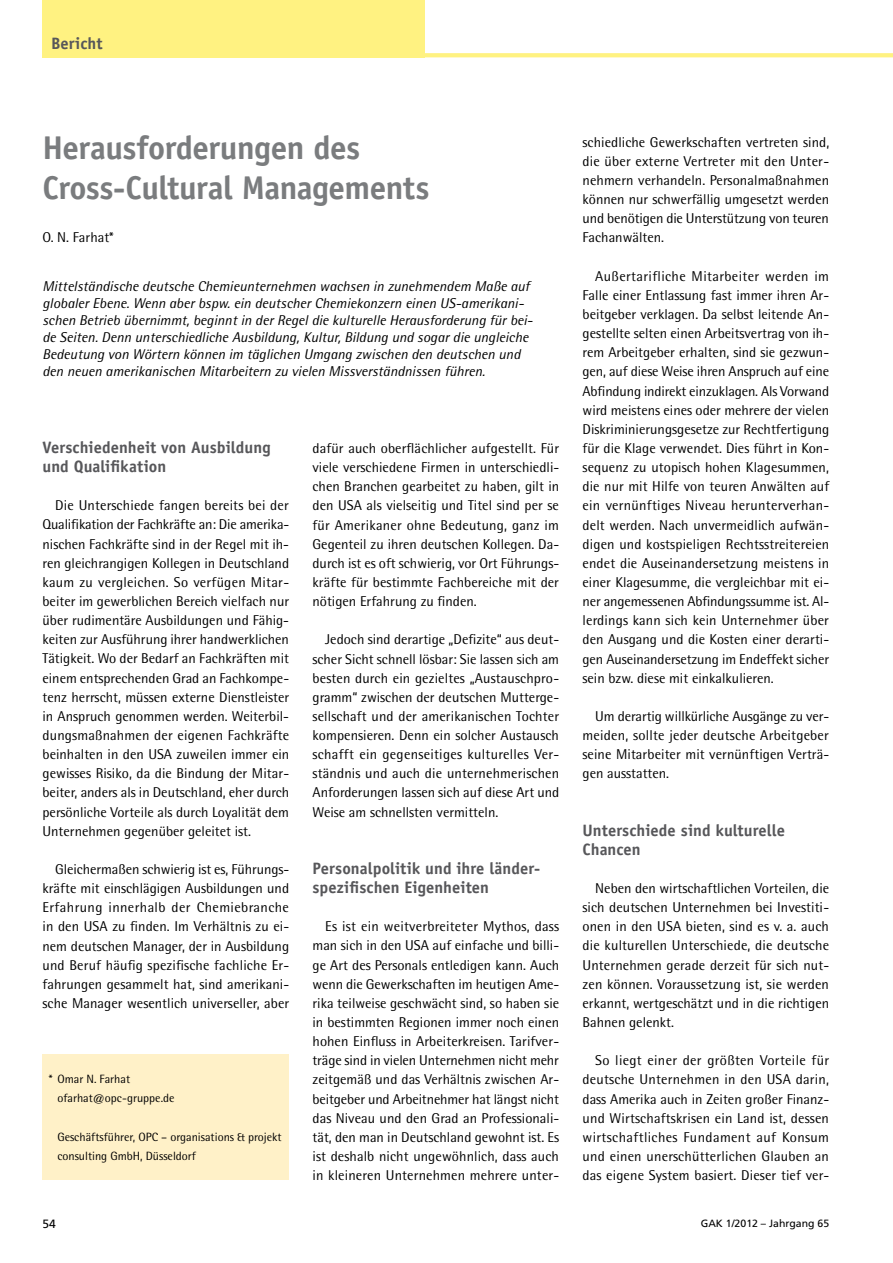
<style>
.page{position:relative;width:893px;height:1263px;background:#fff}
.page>*{position:absolute;margin:0;border:0;box-sizing:border-box;transform-origin:0 0}
.t1{font:700 33px/39.6px "Officina Sans";letter-spacing:-.015em;color:#7a7c7e}
.t2{font:700 16.5px/19.2px "Officina Sans";color:#57575a}
.t3{font:14.25px/19.2px "Rotis Semi Sans";color:#000;text-align:justify}
.t4{font:italic 14.25px/17.1px "Rotis Semi Sans";color:#000}
.t5{font:12px/19.2px "Rotis Semi Sans";color:#000}
.t6{font:12px "Frutiger";color:#000}
.t7{font:10.5px "Frutiger";color:#000}
</style>
<div class="page">
<div style="left:43px;top:0;width:382px;height:57px;background:#fff281"></div>
<svg style="left:425px;top:53px;width:468px;height:4px;background:#fff285"></svg>
<div style="left:43px;top:1054px;width:246px;height:126px;background:#fff1c8"></div>
<p class="t2" style="left:51px;top:33px;width:53px">Bericht</p>
<h1 class="t1" style="left:43px;top:128px;width:388px">Herausforderungen des<br>Cross-Cultural Managements</h1>
<p class="t3" style="left:43px;top:228px;width:73px">O. N. Farhat*</p>
<p class="t4" style="left:43px;top:277px;width:492px">Mittelständische deutsche Chemieunternehmen wachsen in zunehmendem Maße auf globaler Ebene. Wenn aber bspw. ein deutscher Chemiekonzern einen US-amerikani&shy;schen Betrieb übernimmt, beginnt in der Regel die kulturelle Herausforderung für bei&shy;de Seiten. Denn unterschiedliche Ausbildung, Kultur, Bildung und sogar die ungleiche Bedeutung von Wörtern können im täglichen Umgang zwischen den deutschen und den neuen amerikanischen Mitarbeitern zu vielen Missverständnissen führen.</p>
<p class="t2" style="left:43px;top:437px;width:230px">Verschiedenheit von Ausbildung und Qualifikation</p>
<p class="t3" style="left:43px;top:496px;width:248px;text-indent:13px">Die Unterschiede fangen bereits bei der Qualifikation der Fachkräfte an: Die amerika&shy;nischen Fachkräfte sind in der Regel mit ih&shy;ren gleichrangigen Kollegen in Deutschland kaum zu vergleichen. So verfügen Mitar&shy;beiter im gewerblichen Bereich vielfach nur über rudimentäre Ausbildungen und Fähig&shy;keiten zur Ausführung ihrer handwerklichen Tätigkeit. Wo der Bedarf an Fachkräften mit einem entsprechenden Grad an Fachkompe&shy;tenz herrscht, müssen externe Dienstleister in Anspruch genommen werden. Weiterbil&shy;dungsmaßnahmen der eigenen Fachkräfte beinhalten in den USA zuweilen immer ein gewisses Risiko, da die Bindung der Mitar&shy;beiter, anders als in Deutschland, eher durch persönliche Vorteile als durch Loyalität dem Unternehmen gegenüber geleitet ist.</p>
<p class="t3" style="left:43px;top:859px;width:248px;text-indent:13px">Gleichermaßen schwierig ist es, Führungs&shy;kräfte mit einschlägigen Ausbildungen und Erfahrung innerhalb der Chemiebranche in den USA zu finden. Im Verhältnis zu ei&shy;nem deutschen Manager, der in Ausbildung und Beruf häufig spezifische fachliche Er&shy;fahrungen gesammelt hat, sind amerikani&shy;sche Manager wesentlich universeller, aber</p>
<p class="t5" style="left:57px;top:1069px;width:119px;text-indent:-8px">* Omar N. Farhat ofarhat@opc-gruppe.de</p>
<p class="t5" style="left:57px;top:1127px;width:226px">Geschäftsführer, OPC – organisations &amp; projekt consulting GmbH, Düsseldorf</p>
<p class="t3" style="left:313px;top:438px;width:248px">dafür auch oberflächlicher aufgestellt. Für viele verschiedene Firmen in unterschiedli&shy;chen Branchen gearbeitet zu haben, gilt in den USA als vielseitig und Titel sind per se für Amerikaner ohne Bedeutung, ganz im Gegenteil zu ihren deutschen Kollegen. Da&shy;durch ist es oft schwierig, vor Ort Führungs&shy;kräfte für bestimmte Fachbereiche mit der nötigen Erfahrung zu finden.</p>
<p class="t3" style="left:313px;top:630px;width:248px;text-indent:13px">Jedoch sind derartige „Defizite“ aus deut&shy;scher Sicht schnell lösbar: Sie lassen sich am besten durch ein gezieltes „Austauschpro&shy;gramm“ zwischen der deutschen Mutterge&shy;sellschaft und der amerikanischen Tochter kompensieren. Denn ein solcher Austausch schafft ein gegenseitiges kulturelles Ver&shy;ständnis und auch die unternehmerischen Anforderungen lassen sich auf diese Art und Weise am schnellsten vermitteln.</p>
<p class="t2" style="left:313px;top:858px;width:229px">Personalpolitik und ihre länder&shy;spezifischen Eigenheiten</p>
<p class="t3" style="left:313px;top:917px;width:248px;text-indent:13px">Es ist ein weitverbreiteter Mythos, dass man sich in den USA auf einfache und billi&shy;ge Art des Personals entledigen kann. Auch wenn die Gewerkschaften im heutigen Ame&shy;rika teilweise geschwächt sind, so haben sie in bestimmten Regionen immer noch einen hohen Einfluss in Arbeiterkreisen. Tarifver&shy;träge sind in vielen Unternehmen nicht mehr zeitgemäß und das Verhältnis zwischen Ar&shy;beitgeber und Arbeitnehmer hat längst nicht das Niveau und den Grad an Professionali&shy;tät, den man in Deutschland gewohnt ist. Es ist deshalb nicht ungewöhnlich, dass auch in kleineren Unternehmen mehrere unter-</p>
<p class="t3" style="left:583px;top:132px;width:248px">schiedliche Gewerkschaften vertreten sind, die über externe Vertreter mit den Unter&shy;nehmern verhandeln. Personalmaßnahmen können nur schwerfällig umgesetzt werden und benötigen die Unterstützung von teuren Fachanwälten.</p>
<p class="t3" style="left:583px;top:266px;width:248px;text-indent:13px">Außertarifliche Mitarbeiter werden im Falle einer Entlassung fast immer ihren Ar&shy;beitgeber verklagen. Da selbst leitende An&shy;gestellte selten einen Arbeitsvertrag von ih&shy;rem Arbeitgeber erhalten, sind sie gezwun&shy;gen, auf diese Weise ihren Anspruch auf eine Abfindung indirekt einzuklagen. Als Vorwand wird meistens eines oder mehrere der vielen Diskriminierungsgesetze zur Rechtfertigung für die Klage verwendet. Dies führt in Kon&shy;sequenz zu utopisch hohen Klagesummen, die nur mit Hilfe von teuren Anwälten auf ein vernünftiges Niveau herunterverhan&shy;delt werden. Nach unvermeidlich aufwän&shy;digen und kostspieligen Rechtsstreitereien endet die Auseinandersetzung meistens in einer Klagesumme, die vergleichbar mit ei&shy;ner angemessenen Abfindungssumme ist. Al&shy;lerdings kann sich kein Unternehmer über den Ausgang und die Kosten einer derarti&shy;gen Auseinandersetzung im Endeffekt sicher sein bzw. diese mit einkalkulieren.</p>
<p class="t3" style="left:583px;top:706px;width:248px;text-indent:13px">Um derartig willkürliche Ausgänge zu ver&shy;meiden, sollte jeder deutsche Arbeitgeber seine Mitarbeiter mit vernünftigen Verträ&shy;gen ausstatten.</p>
<p class="t2" style="left:583px;top:820px;width:204px">Unterschiede sind kulturelle<br>Chancen</p>
<p class="t3" style="left:583px;top:878px;width:248px;text-indent:13px">Neben den wirtschaftlichen Vorteilen, die sich deutschen Unternehmen bei Investiti&shy;onen in den USA bieten, sind es v. a. auch die kulturellen Unterschiede, die deutsche Unternehmen gerade derzeit für sich nut&shy;zen können. Voraussetzung ist, sie werden erkannt, wertgeschätzt und in die richtigen Bahnen gelenkt.</p>
<p class="t3" style="left:583px;top:1051px;width:248px;text-indent:13px">So liegt einer der größten Vorteile für deutsche Unternehmen in den USA darin, dass Amerika auch in Zeiten großer Finanz&shy;und Wirtschaftskrisen ein Land ist, dessen wirtschaftliches Fundament auf Konsum und einen unerschütterlichen Glauben an das eigene System basiert. Dieser tief ver-</p>
<p class="t6" style="left:43px;top:1216px;width:15px">54</p>
<p class="t7" style="left:701px;top:1217px;width:130px">GAK 1/2012 – Jahrgang 65</p>
</div>
